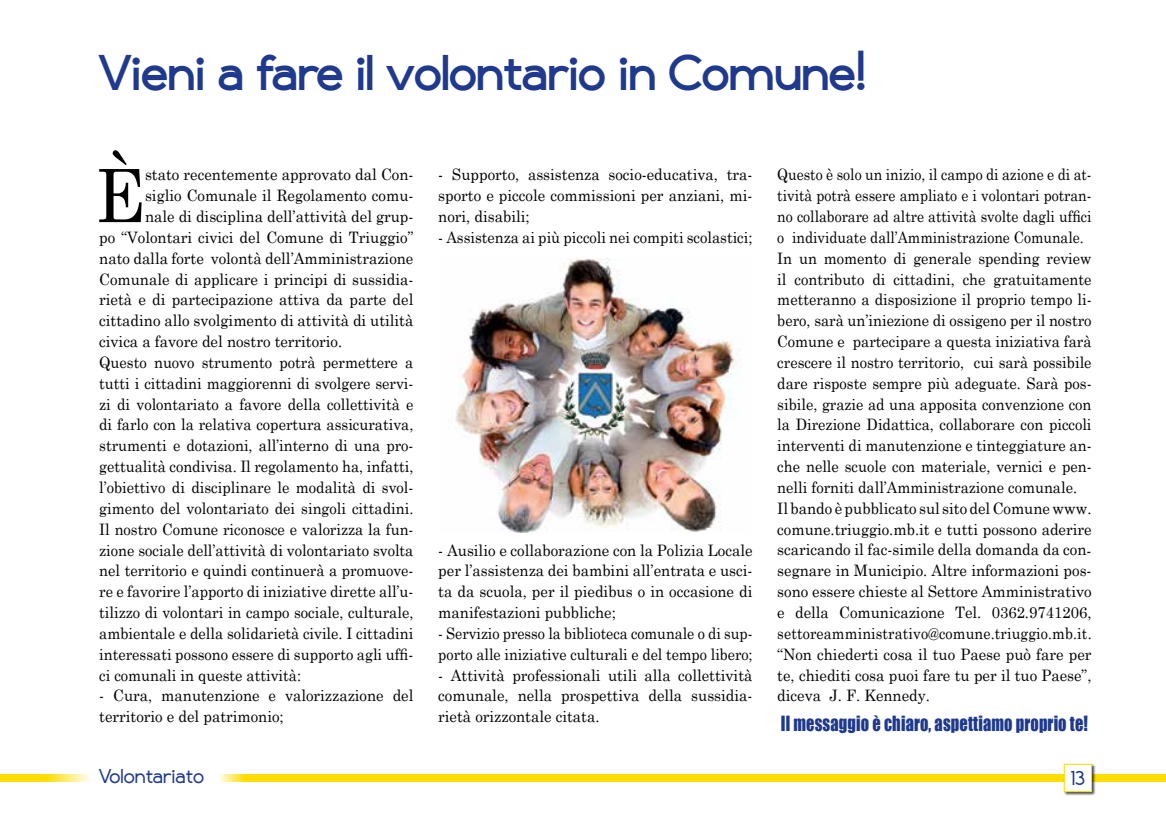
<style>
.page{position:relative;width:1166px;height:819px;background:#fff}
.page>*{position:absolute;margin:0;border:0;box-sizing:border-box;transform-origin:0 0}
.t1{font:73.5px "Century Schoolbook";color:#000;scale:.95 1}
.t2{font:700 43.75px "Compass";color:#1e398d}
.t3{font:19.25px "Impact";letter-spacing:.01em;color:#1e398d;scale:.85 1}
.t4{font:17.5px "Compass";color:#1e398d}
.t5{font:15.75px/20.8px "Century Schoolbook";color:#000;scale:.89 1}
.t6{font:15.75px/20.8px "Century Schoolbook";color:#000;text-align:justify;scale:.95 1}
.t7{font:15.75px "Century Schoolbook";color:#000;scale:.93 1}
.t8{font:15.75px/20.8px "Century Schoolbook";color:#000;scale:.91 1}
</style>
<div class="page">
<div style="left:215px;top:774px;width:951px;height:7px;background:#fd0"></div>
<svg style="left:0;top:774px;width:89px;height:7px"></svg>
<div style="left:1063px;top:763px;width:33px;height:33px;background:#000;opacity:.75"></div>
<div style="left:1064px;top:763px;width:28px;height:29px;background:#fff;border:1px solid #fd0"></div>
<img style="left:456px;top:258px;width:285px;height:274px">
<h2 class="t2" style="left:99px;top:39px;width:769px">Vieni a fare il volontario in Comune!</h2>
<h1 class="t1" style="left:95px;top:149px;width:55px">È</h1>
<p class="t6" style="left:145px;top:164px;width:284px">stato recentemente approvato dal Con-</p>
<p class="t6" style="left:145px;top:185px;width:284px">siglio Comunale il Regolamento comu-</p>
<p class="t6" style="left:145px;top:205px;width:284px">nale di disciplina dell’attività del grup-</p>
<p class="t6" style="left:99px;top:226px;width:332px">po “Volontari civici del Comune di Triuggio”</p>
<p class="t6" style="left:99px;top:247px;width:332px">nato dalla forte volontà dell’Amministrazione</p>
<p class="t6" style="left:99px;top:268px;width:332px">Comunale di applicare i principi di sussidia-</p>
<p class="t6" style="left:99px;top:289px;width:332px">rietà e di partecipazione attiva da parte del</p>
<p class="t6" style="left:99px;top:310px;width:332px">cittadino allo svolgimento di attività di utilità</p>
<p class="t6" style="left:99px;top:330px;width:257px">civica a favore del nostro territorio.</p>
<p class="t7" style="left:99px;top:352px;width:339px">Questo nuovo strumento potrà permettere a</p>
<p class="t7" style="left:99px;top:373px;width:339px">tutti i cittadini maggiorenni di svolgere servi-</p>
<p class="t7" style="left:99px;top:394px;width:339px">zi di volontariato a favore della collettività e</p>
<p class="t7" style="left:99px;top:415px;width:339px">di farlo con la relativa copertura assicurativa,</p>
<p class="t7" style="left:99px;top:436px;width:339px">strumenti e dotazioni, all’interno di una pro-</p>
<p class="t7" style="left:99px;top:456px;width:339px">gettualità condivisa. Il regolamento ha, infatti,</p>
<p class="t7" style="left:99px;top:477px;width:339px">l’obiettivo di disciplinare le modalità di svol-</p>
<p class="t7" style="left:99px;top:498px;width:339px">gimento del volontariato dei singoli cittadini.</p>
<p class="t7" style="left:99px;top:519px;width:339px">Il nostro Comune riconosce e valorizza la fun-</p>
<p class="t7" style="left:99px;top:540px;width:339px">zione sociale dell’attività di volontariato svolta</p>
<p class="t7" style="left:99px;top:560px;width:339px">nel territorio e quindi continuerà a promuove-</p>
<p class="t7" style="left:99px;top:581px;width:339px">re e favorire l’apporto di iniziative dirette all’u-</p>
<p class="t7" style="left:99px;top:602px;width:339px">tilizzo di volontari in campo sociale, culturale,</p>
<p class="t7" style="left:99px;top:623px;width:339px">ambientale e della solidarietà civile. I cittadini</p>
<p class="t7" style="left:99px;top:644px;width:339px">interessati possono essere di supporto agli uffi-</p>
<p class="t7" style="left:99px;top:665px;width:219px">ci comunali in queste attività:</p>
<p class="t6" style="left:99px;top:684px;width:332px">- Cura, manutenzione e valorizzazione del territorio e del patrimonio;</p>
<p class="t6" style="left:438px;top:164px;width:332px">- Supporto, assistenza socio-educativa, tra&shy;sporto e piccole commissioni per anziani, mi&shy;nori, disabili;</p>
<p class="t7" style="left:438px;top:227px;width:339px">- Assistenza ai più piccoli nei compiti scolastici;</p>
<p class="t6" style="left:438px;top:539px;width:332px">- Ausilio e collaborazione con la Polizia Locale per l’assistenza dei bambini all’entrata e usci&shy;ta da scuola, per il piedibus o in occasione di manifestazioni pubbliche;</p>
<p class="t8" style="left:438px;top:622px;width:347px">- Servizio presso la biblioteca comunale o di sup&shy;porto alle iniziative culturali e del tempo libero;</p>
<p class="t6" style="left:438px;top:664px;width:332px">- Attività professionali utili alla collettività comunale, nella prospettiva della sussidia&shy;rietà orizzontale citata.</p>
<p class="t5" style="left:777px;top:164px;width:355px">Questo è solo un inizio, il campo di azione e di at&shy;tività potrà essere ampliato e i volontari potran&shy;no collaborare ad altre attività svolte dagli uffici o individuate dall’Amministrazione Comunale.<br>In un momento di generale spending review il contributo di cittadini, che gratuitamente metteranno a disposizione il proprio tempo li&shy;bero, sarà un’iniezione di ossigeno per il nostro Comune e partecipare a questa iniziativa farà crescere il nostro territorio, cui sarà possibile dare risposte sempre più adeguate. Sarà pos&shy;sibile, grazie ad una apposita convenzione con la Direzione Didattica, collaborare con piccoli interventi di manutenzione e tinteggiature an&shy;che nelle scuole con materiale, vernici e pen&shy;nelli forniti dall’Amministrazione comunale.<br>Il bando è pubblicato sul sito del Comune www. comune.triuggio.mb.it e tutti possono aderire scaricando il fac-simile della domanda da con&shy;segnare in Municipio. Altre informazioni pos&shy;sono essere chieste al Settore Amministrativo e della Comunicazione Tel. 0362.9741206, settoreamministrativo@comune.triuggio.mb.it. “Non chiederti cosa il tuo Paese può fare per te, chiediti cosa puoi fare tu per il tuo Paese”, diceva J. F. Kennedy.</p>
<p class="t3" style="left:781px;top:711px;width:363px">Il messaggio è chiaro, aspettiamo proprio te!</p>
<p class="t4" style="left:99px;top:763px;width:107px">Volontariato</p>
<p class="t4" style="left:1071px;top:764px;width:16px">13</p>
</div>
